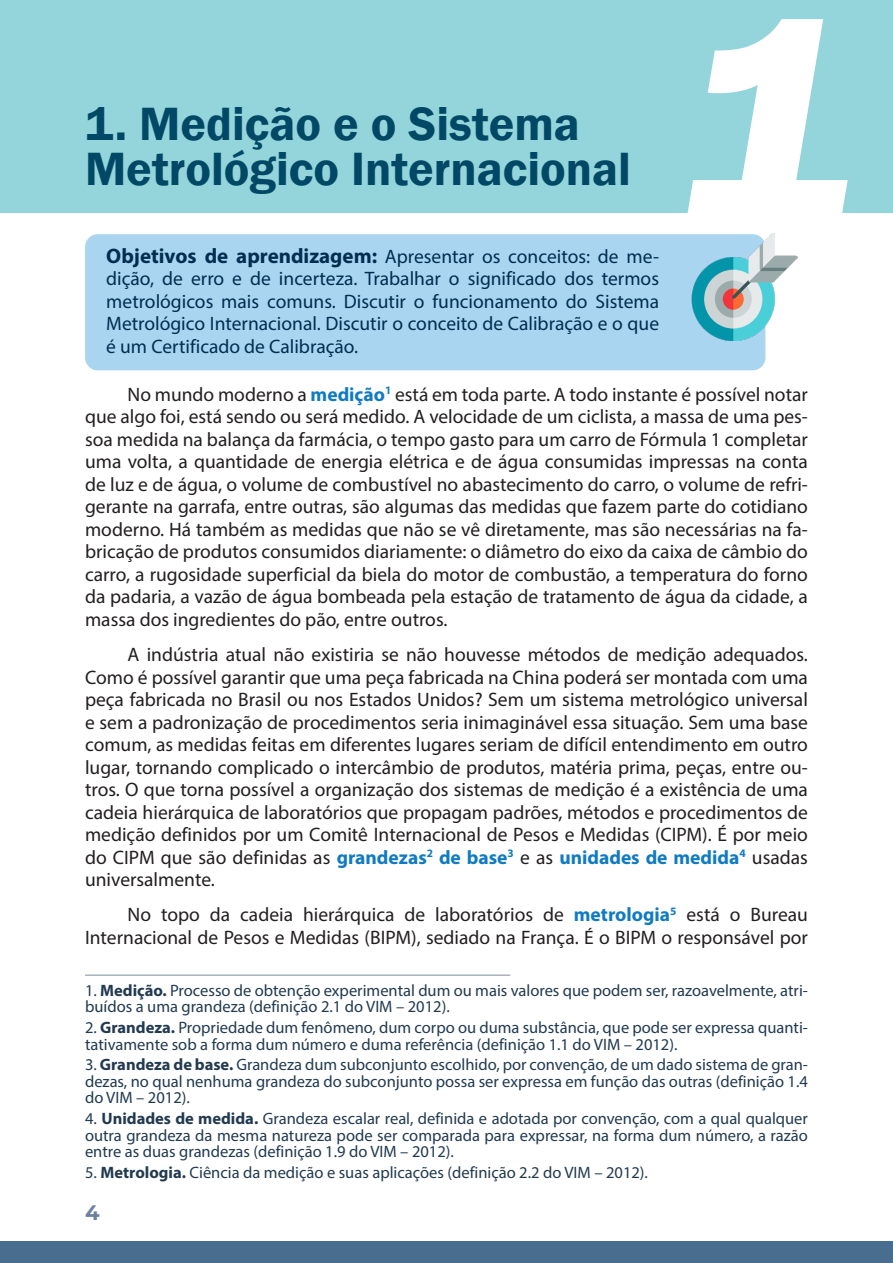
<style>
.page{position:relative;width:893px;height:1263px;background:#fff}
.page>*{position:absolute;margin:0;border:0;box-sizing:border-box;transform-origin:0 0}
.Título{font:italic 800 300px "Franklin Gothic";color:#fff}
.t1{font:600 48px/45px "Franklin Gothic";color:#004865}
.t2{font:700 21px "Montserrat";color:#6a829f}
.Corpo_de_texto{font:19.5px/22.5px "Myriad Pro";color:#231f20;text-align:justify}
.Objetivos_de_aprendi{font:19.5px/22.5px "Myriad Pro";color:#002e4f;text-align:justify}
.Notas_de_rodapé{font:16.5px/16.5px "Myriad Pro";color:#223a50}
.s1{font-weight:700;font-size:21px}
.s2{font-weight:700;color:#107bc1}
.s3{font-weight:700}
</style>
<div class="page">
<div style="left:0;top:1242px;width:893px;height:21px;background:#496d8e"></div>
<div style="left:0;top:0;width:893px;height:21px;background:#93d5da"></div>
<div style="left:0;top:1px;width:893px;height:212px;background:#93d5da"></div>
<div style="left:85px;top:234px;width:680px;height:136px;background:#aad5f1;border-radius:13px"></div>
<hr style="left:85px;top:975px;width:425px;height:1px;background:#8592a5">
<img style="left:691px;top:234px;width:106px;height:106px">
<p class="t1" style="left:85px;top:102px;width:547px">1. Medição e o Sistema<br>Metrológico Internacional</p>
<p class="Objetivos_de_aprendi" style="left:106px;top:245px;width:554px"><span class="s1">Objetivos de aprendizagem:</span> Apresentar os conceitos: de me&shy;dição, de erro e de incerteza. Trabalhar o significado dos termos metrológicos mais comuns. Discutir o funcionamento do Sistema</p>
<p class="Título" style="left:677px;top:-73px;width:177px">1</p>
<p class="Objetivos_de_aprendi" style="left:106px;top:312px;width:554px">Metrológico Internacional. Discutir o conceito de Calibração e o que é um Certificado de Calibração.</p>
<p class="Corpo_de_texto" style="left:85px;top:383px;width:724px;text-indent:43px">No mundo moderno a <span class="s2">medição</span><sup>1</sup> está em toda parte. A todo instante é possível notar que algo foi, está sendo ou será medido. A velocidade de um ciclista, a massa de uma pes&shy;soa medida na balança da farmácia, o tempo gasto para um carro de Fórmula 1 completar uma volta, a quantidade de energia elétrica e de água consumidas impressas na conta de luz e de água, o volume de combustível no abastecimento do carro, o volume de refri&shy;gerante na garrafa, entre outras, são algumas das medidas que fazem parte do cotidiano moderno. Há também as medidas que não se vê diretamente, mas são necessárias na fa&shy;bricação de produtos consumidos diariamente: o diâmetro do eixo da caixa de câmbio do carro, a rugosidade superficial da biela do motor de combustão, a temperatura do forno da padaria, a vazão de água bombeada pela estação de tratamento de água da cidade, a massa dos ingredientes do pão, entre outros.</p>
<p class="Corpo_de_texto" style="left:85px;top:643px;width:724px;text-indent:43px">A indústria atual não existiria se não houvesse métodos de medição adequados.<br>Como é possível garantir que uma peça fabricada na China poderá ser montada com uma peça fabricada no Brasil ou nos Estados Unidos? Sem um sistema metrológico universal e sem a padronização de procedimentos seria inimaginável essa situação. Sem uma base comum, as medidas feitas em diferentes lugares seriam de difícil entendimento em outro lugar, tornando complicado o intercâmbio de produtos, matéria prima, peças, entre ou&shy;tros. O que torna possível a organização dos sistemas de medição é a existência de uma cadeia hierárquica de laboratórios que propagam padrões, métodos e procedimentos de medição definidos por um Comitê Internacional de Pesos e Medidas (CIPM). É por meio do CIPM que são definidas as <span class="s2">grandezas</span><sup>2</sup> <span class="s2">de base</span><sup>3</sup> e as <span class="s2">unidades de medida</span><sup>4</sup> usadas universalmente.</p>
<p class="Corpo_de_texto" style="left:85px;top:903px;width:724px;text-align:right">No topo da cadeia hierárquica de laboratórios de <span class="s2">metrologia</span><sup>5</sup> está o Bureau<br>Internacional de Pesos e Medidas (BIPM), sediado na França. É o BIPM o responsável por</p>
<p class="Notas_de_rodapé" style="left:85px;top:982px;width:724px">1. <span class="s3">Medição.</span> Processo de obtenção experimental dum ou mais valores que podem ser, razoavelmente, atri&shy;buídos a uma grandeza (definição 2.1 do VIM – 2012).</p>
<p class="Notas_de_rodapé" style="left:85px;top:1019px;width:724px">2. <span class="s3">Grandeza.</span> Propriedade dum fenômeno, dum corpo ou duma substância, que pode ser expressa quanti&shy;tativamente sob a forma dum número e duma referência (definição 1.1 do VIM – 2012).</p>
<p class="Notas_de_rodapé" style="left:85px;top:1056px;width:724px;text-align:justify">3. <span class="s3">Grandeza de base.</span> Grandeza dum subconjunto escolhido, por convenção, de um dado sistema de gran&shy;dezas, no qual nenhuma grandeza do subconjunto possa ser expressa em função das outras (definição 1.4 do VIM – 2012).</p>
<p class="Notas_de_rodapé" style="left:85px;top:1110px;width:724px;text-align:justify">4. <span class="s3">Unidades de medida.</span> Grandeza escalar real, definida e adotada por convenção, com a qual qualquer outra grandeza da mesma natureza pode ser comparada para expressar, na forma dum número, a razão entre as duas grandezas (definição 1.9 do VIM – 2012).</p>
<p class="Notas_de_rodapé" style="left:85px;top:1164px;width:564px">5. <span class="s3">Metrologia.</span> Ciência da medição e suas aplicações (definição 2.2 do VIM – 2012).</p>
<p class="t2" style="left:85px;top:1197px;width:16px">4</p>
</div>
